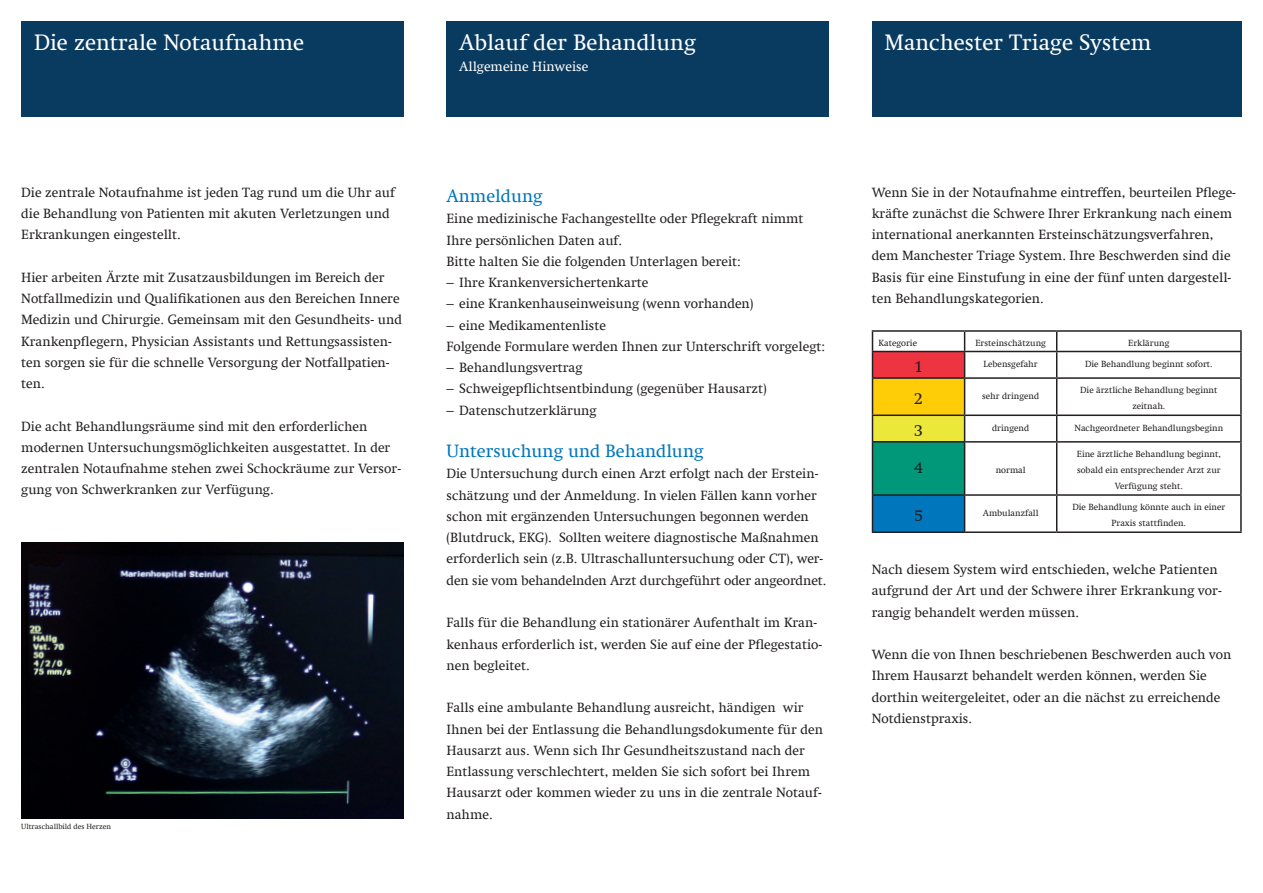
<style>
.page{position:relative;width:1263px;height:893px;background:#fff}
.page>*{position:absolute;margin:0;border:0;box-sizing:border-box;transform-origin:0 0}
.t1{font:22.5px "Swift Com";color:#fff}
.t2{font:18px "Swift Com";color:#0077bd}
.t3{font:16.5px "Swift Com";color:#231f20}
.t4{font:13.5px/21.3px "Swift Com";color:#231f20}
.t5{font:13.5px "Swift Com";color:#fff}
.t6{font:9px/15.9px "Swift Com";color:#231f20;text-align:center}
.t7{font:7.5px "Swift Com";color:#231f20}
</style>
<div class="page">
<div style="left:21px;top:21px;width:383px;height:96px;background:#093a5f"></div>
<div style="left:872px;top:21px;width:370px;height:96px;background:#093a5f"></div>
<div style="left:872px;top:351px;width:93px;height:27px;background:#ee3341"></div>
<div style="left:872px;top:378px;width:93px;height:37px;background:#fecd08"></div>
<div style="left:872px;top:415px;width:93px;height:27px;background:#ebe839"></div>
<div style="left:872px;top:442px;width:93px;height:53px;background:#009879"></div>
<div style="left:872px;top:495px;width:93px;height:37px;background:#0077bd"></div>
<hr style="left:872px;top:330px;width:93px;height:2px;background:#231f20">
<hr style="left:965px;top:330px;width:92px;height:2px;background:#231f20">
<hr style="left:1057px;top:330px;width:185px;height:2px;background:#231f20">
<svg style="left:1240px;top:332px;width:2px;height:19px"></svg>
<hr style="left:872px;top:351px;width:93px;height:1px;background:#231f20">
<svg style="left:872px;top:332px;width:1px;height:45px"></svg>
<hr style="left:965px;top:351px;width:92px;height:1px;background:#231f20">
<svg style="left:964px;top:332px;width:1px;height:45px"></svg>
<hr style="left:1057px;top:351px;width:185px;height:1px;background:#231f20">
<svg style="left:1056px;top:332px;width:1px;height:45px"></svg>
<hr style="left:1240px;top:352px;width:2px;height:25px;background:#231f20">
<hr style="left:872px;top:377px;width:93px;height:2px;background:#231f20">
<hr style="left:872px;top:379px;width:1px;height:36px;background:#231f20">
<hr style="left:965px;top:377px;width:92px;height:2px;background:#231f20">
<hr style="left:964px;top:379px;width:1px;height:36px;background:#231f20">
<hr style="left:1057px;top:377px;width:185px;height:2px;background:#231f20">
<hr style="left:1056px;top:379px;width:1px;height:36px;background:#231f20">
<hr style="left:1240px;top:379px;width:2px;height:36px;background:#231f20">
<hr style="left:872px;top:415px;width:93px;height:1px;background:#231f20">
<svg style="left:872px;top:416px;width:1px;height:25px"></svg>
<hr style="left:965px;top:415px;width:92px;height:1px;background:#231f20">
<svg style="left:964px;top:416px;width:1px;height:25px"></svg>
<hr style="left:1057px;top:415px;width:185px;height:1px;background:#231f20">
<svg style="left:1056px;top:416px;width:1px;height:25px"></svg>
<hr style="left:1240px;top:416px;width:2px;height:25px;background:#231f20">
<hr style="left:872px;top:441px;width:93px;height:2px;background:#231f20">
<hr style="left:872px;top:443px;width:1px;height:51px;background:#231f20">
<hr style="left:965px;top:441px;width:92px;height:2px;background:#231f20">
<hr style="left:964px;top:443px;width:1px;height:51px;background:#231f20">
<hr style="left:1057px;top:441px;width:185px;height:2px;background:#231f20">
<hr style="left:1056px;top:443px;width:1px;height:51px;background:#231f20">
<hr style="left:1240px;top:443px;width:2px;height:51px;background:#231f20">
<hr style="left:872px;top:494px;width:93px;height:2px;background:#231f20">
<hr style="left:872px;top:496px;width:1px;height:35px;background:#231f20">
<hr style="left:965px;top:494px;width:92px;height:2px;background:#231f20">
<hr style="left:964px;top:496px;width:1px;height:35px;background:#231f20">
<hr style="left:1057px;top:494px;width:185px;height:2px;background:#231f20">
<hr style="left:1056px;top:496px;width:1px;height:35px;background:#231f20">
<hr style="left:1240px;top:496px;width:2px;height:35px;background:#231f20">
<hr style="left:872px;top:531px;width:93px;height:2px;background:#231f20">
<hr style="left:965px;top:531px;width:92px;height:2px;background:#231f20">
<hr style="left:1057px;top:531px;width:185px;height:2px;background:#231f20">
<div style="left:446px;top:21px;width:383px;height:96px;background:#093a5f"></div>
<img style="left:21px;top:542px;width:383px;height:277px">
<h1 class="t1" style="left:34px;top:29px;width:272px">Die zentrale Notaufnahme</h1>
<h1 class="t1" style="left:459px;top:29px;width:238px">Ablauf der Behandlung</h1>
<p class="t5" style="left:459px;top:59px;width:131px">Allgemeine Hinweise</p>
<p class="t4" style="left:21px;top:181px;width:375px">Die zentrale Notaufnahme ist jeden Tag rund um die Uhr auf die Behandlung von Patienten mit akuten Verletzungen und<br>Erkrankungen eingestellt.</p>
<p class="t4" style="left:21px;top:266px;width:382px">Hier arbeiten Ärzte mit Zusatzausbildungen im Bereich der Notfallmedizin und Qualifikationen aus den Bereichen Innere Medizin und Chirurgie. Gemeinsam mit den Gesundheits- und Krankenpflegern, Physician Assistants und Rettungsassisten&shy;ten sorgen sie für die schnelle Versorgung der Notfallpatien&shy;ten.</p>
<p class="t4" style="left:21px;top:415px;width:381px">Die acht Behandlungsräume sind mit den erforderlichen modernen Untersuchungsmöglichkeiten ausgestattet. In der zentralen Notaufnahme stehen zwei Schockräume zur Versor&shy;gung von Schwerkranken zur Verfügung.</p>
<p class="t7" style="left:21px;top:822px;width:91px">Ultraschallbild des Herzen</p>
<h2 class="t2" style="left:446px;top:185px;width:98px">Anmeldung</h2>
<p class="t4" style="left:446px;top:208px;width:359px">Eine medizinische Fachangestellte oder Pflegekraft nimmt<br>Ihre persönlichen Daten auf.<br>Bitte halten Sie die folgenden Unterlagen bereit:</p>
<p class="t4" style="left:446px;top:272px;width:203px">– Ihre Krankenversichertenkarte</p>
<p class="t4" style="left:446px;top:293px;width:309px">– eine Krankenhauseinweisung (wenn vorhanden)</p>
<p class="t4" style="left:446px;top:314px;width:380px">– eine Medikamentenliste<br>Folgende Formulare werden Ihnen zur Unterschrift vorgelegt:</p>
<p class="t4" style="left:446px;top:357px;width:137px">– Behandlungsvertrag</p>
<p class="t4" style="left:446px;top:378px;width:322px">– Schweigepflichtsentbindung (gegenüber Hausarzt)</p>
<p class="t4" style="left:446px;top:399px;width:152px">– Datenschutzerklärung</p>
<h2 class="t2" style="left:446px;top:440px;width:259px">Untersuchung und Behandlung</h2>
<p class="t4" style="left:446px;top:463px;width:381px">Die Untersuchung durch einen Arzt erfolgt nach der Erstein&shy;schätzung und der Anmeldung. In vielen Fällen kann vorher schon mit ergänzenden Untersuchungen begonnen werden (Blutdruck, EKG). Sollten weitere diagnostische Maßnahmen erforderlich sein (z.B. Ultraschalluntersuchung oder CT), wer&shy;den sie vom behandelnden Arzt durchgeführt oder angeordnet.</p>
<p class="t4" style="left:446px;top:612px;width:377px">Falls für die Behandlung ein stationärer Aufenthalt im Kran&shy;kenhaus erforderlich ist, werden Sie auf eine der Pflegestatio&shy;nen begleitet.</p>
<p class="t4" style="left:446px;top:697px;width:378px">Falls eine ambulante Behandlung ausreicht, händigen wir Ihnen bei der Entlassung die Behandlungsdokumente für den Hausarzt aus. Wenn sich Ihr Gesundheitszustand nach der Entlassung verschlechtert, melden Sie sich sofort bei Ihrem Hausarzt oder kommen wieder zu uns in die zentrale Notauf&shy;nahme.</p>
<h1 class="t1" style="left:884px;top:29px;width:269px">Manchester Triage System</h1>
<p class="t4" style="left:872px;top:181px;width:366px">Wenn Sie in der Notaufnahme eintreffen, beurteilen Pflege&shy;kräfte zunächst die Schwere Ihrer Erkrankung nach einem international anerkannten Ersteinschätzungsverfahren, dem Manchester Triage System. Ihre Beschwerden sind die Basis für eine Einstufung in eine der fünf unten dargestell&shy;ten Behandlungskategorien.</p>
<p class="t6" style="left:878px;top:334px;width:40px">Kategorie</p>
<p class="t6" style="left:975px;top:334px;width:72px">Ersteinschätzung</p>
<p class="t6" style="left:1128px;top:334px;width:43px">Erklärung</p>
<p class="t3" style="left:914px;top:357px;width:10px">1</p>
<p class="t6" style="left:984px;top:356px;width:56px">Lebensgefahr</p>
<p class="t6" style="left:1085px;top:356px;width:129px">Die Behandlung beginnt sofort.</p>
<p class="t3" style="left:914px;top:389px;width:10px">2</p>
<p class="t6" style="left:982px;top:388px;width:59px">sehr dringend</p>
<p class="t6" style="left:1080px;top:382px;width:139px">Die ärztliche Behandlung beginnt zeitnah.</p>
<p class="t3" style="left:914px;top:421px;width:10px">3</p>
<p class="t6" style="left:992px;top:420px;width:39px">dringend</p>
<p class="t6" style="left:1074px;top:420px;width:150px">Nachgeordneter Behandlungsbeginn</p>
<p class="t3" style="left:914px;top:458px;width:10px">4</p>
<p class="t6" style="left:996px;top:462px;width:31px">normal</p>
<p class="t6" style="left:1077px;top:446px;width:146px">Eine ärztliche Behandlung beginnt, sobald ein entsprechender Arzt zur<br>Verfügung steht.</p>
<p class="t3" style="left:914px;top:506px;width:10px">5</p>
<p class="t6" style="left:983px;top:505px;width:57px">Ambulanzfall</p>
<p class="t6" style="left:1072px;top:499px;width:154px">Die Behandlung könnte auch in einer<br>Praxis stattfinden.</p>
<p class="t4" style="left:872px;top:559px;width:351px">Nach diesem System wird entschieden, welche Patienten aufgrund der Art und der Schwere ihrer Erkrankung vor&shy;rangig behandelt werden müssen.</p>
<p class="t4" style="left:872px;top:644px;width:361px">Wenn die von Ihnen beschriebenen Beschwerden auch von Ihrem Hausarzt behandelt werden können, werden Sie dorthin weitergeleitet, oder an die nächst zu erreichende Notdienstpraxis.</p>
</div>
